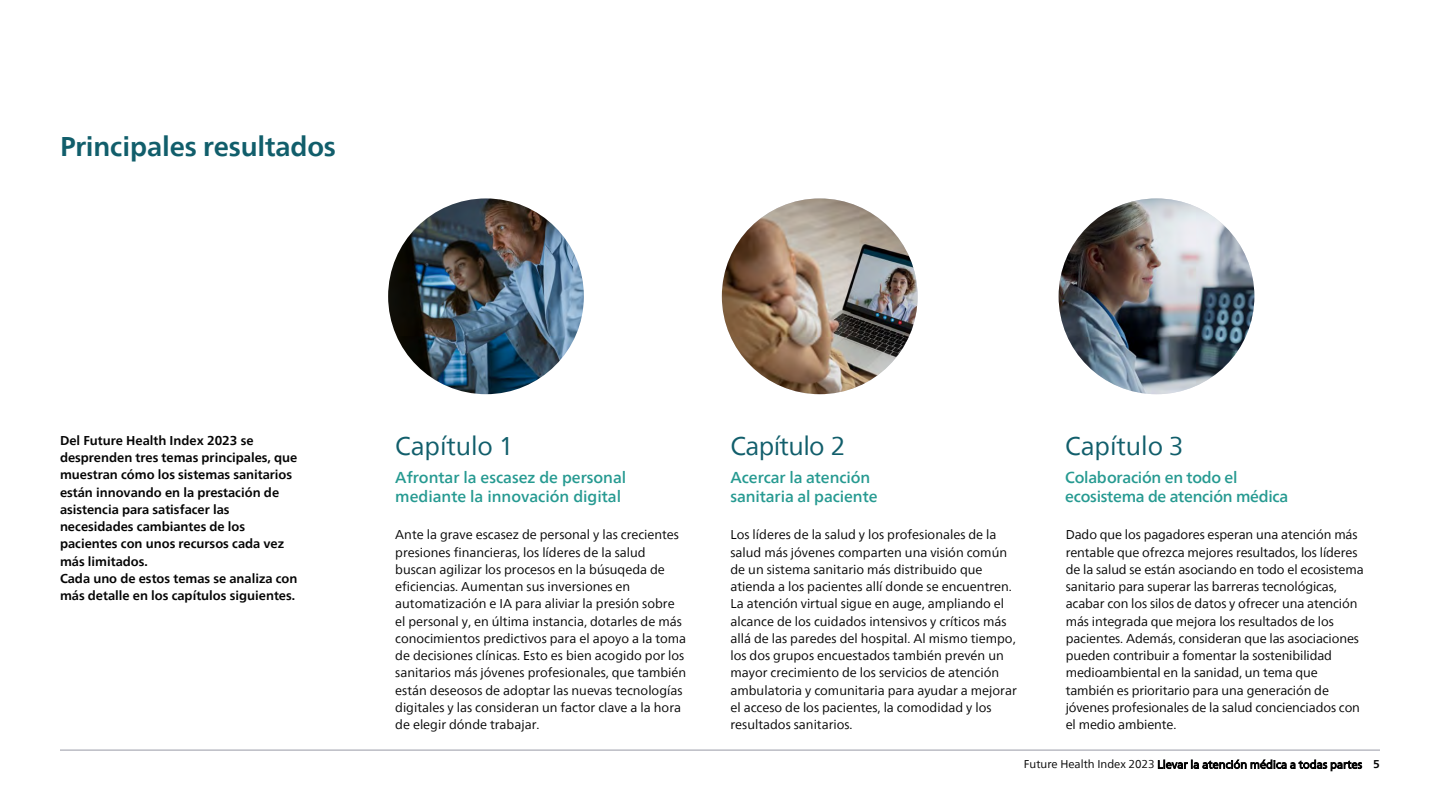
<style>
.page{position:relative;width:1440px;height:810px;background:#fff}
.page>*{position:absolute;margin:0;border:0;box-sizing:border-box;transform-origin:0 0}
.t1{font:700 27px "Neue Frutiger World";letter-spacing:-.005em;color:#115e6b}
.t2{font:25.5px "Neue Frutiger World";letter-spacing:-.005em;color:#115e6b}
.t3{font:25.5px "Neue Frutiger World";letter-spacing:-.025em;color:#115e6b}
.t4{font:500 15.75px/18.8px "Neue Frutiger World";letter-spacing:-.005em;color:#269a91}
.t5{font:12.75px/17.2px "Neue Frutiger World";color:#050505}
.t6{font:700 12.75px/17.2px "Neue Frutiger World";color:#050505}
.t7{font:11.25px "Neue Frutiger World";color:#050505}
.s1{font-weight:700}
</style>
<div class="page">
<hr style="left:60px;top:750px;width:1320px;height:1px;background:#989aa5">
<img style="left:388px;top:198px;width:196px;height:196px;border-radius:98px">
<img style="left:722px;top:198px;width:196px;height:196px;border-radius:98px">
<img style="left:1059px;top:198px;width:195px;height:196px;border-radius:98px">
<h1 class="t1" style="left:60px;top:123px;width:278px">Principales resultados</h1>
<p class="t6" style="left:60px;top:432px;width:239px">Del Future Health Index 2023 se desprenden tres temas principales, que muestran cómo los sistemas sanitarios están innovando en la prestación de asistencia para satisfacer las necesidades cambiantes de los pacientes con unos recursos cada vez más limitados.<br>Cada uno de estos temas se analiza con más detalle en los capítulos siguientes.</p>
<h2 class="t2" style="left:395px;top:426px;width:120px">Capítulo 1</h2>
<p class="t4" style="left:395px;top:468px;width:233px">Afrontar la escasez de personal mediante la innovación digital</p>
<p class="t5" style="left:395px;top:526px;width:293px">Ante la grave escasez de personal y las crecientes presiones financieras, los líderes de la salud buscan agilizar los procesos en la búsuqeda de eficiencias. Aumentan sus inversiones en automatización e IA para aliviar la presión sobre el personal y, en última instancia, dotarles de más conocimientos predictivos para el apoyo a la toma de decisiones clínicas. Esto es bien acogido por los sanitarios más jóvenes profesionales, que también están deseosos de adoptar las nuevas tecnologías digitales y las consideran un factor clave a la hora de elegir dónde trabajar.</p>
<h2 class="t3" style="left:730px;top:426px;width:116px">Capítulo 2</h2>
<p class="t4" style="left:730px;top:469px;width:149px">Acercar la atención sanitaria al paciente</p>
<p class="t5" style="left:730px;top:526px;width:288px">Los líderes de la salud y los profesionales de la salud más jóvenes comparten una visión común de un sistema sanitario más distribuido que atienda a los pacientes allí donde se encuentren.<br>La atención virtual sigue en auge, ampliando el alcance de los cuidados intensivos y críticos más allá de las paredes del hospital. Al mismo tiempo, los dos grupos encuestados también prevén un mayor crecimiento de los servicios de atención ambulatoria y comunitaria para ayudar a mejorar el acceso de los pacientes, la comodidad y los resultados sanitarios.</p>
<h2 class="t2" style="left:1065px;top:426px;width:120px">Capítulo 3</h2>
<p class="t4" style="left:1065px;top:469px;width:225px">Colaboración en todo el ecosistema de atención médica</p>
<p class="t5" style="left:1066px;top:526px;width:300px">Dado que los pagadores esperan una atención más rentable que ofrezca mejores resultados, los líderes de la salud se están asociando en todo el ecosistema sanitario para superar las barreras tecnológicas, acabar con los silos de datos y ofrecer una atención más integrada que mejora los resultados de los pacientes. Además, consideran que las asociaciones pueden contribuir a fomentar la sostenibilidad medioambiental en la sanidad, un tema que también es prioritario para una generación de jóvenes profesionales de la salud concienciados con el medio ambiente.</p>
<p class="t7" style="left:1024px;top:756px;width:358px">Future Health Index 2023 Llevar la atención médica a todas partes <span class="s1">5</span></p>
</div>
